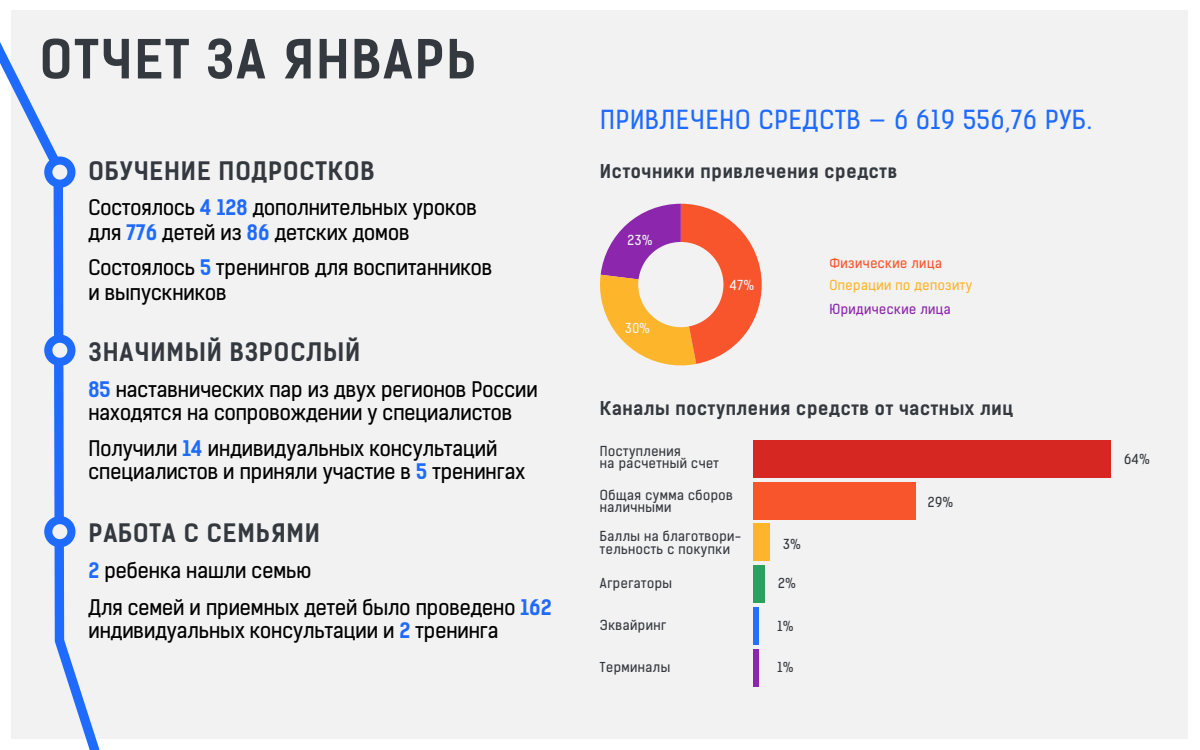
<style>
.page{position:relative;width:1200px;height:750px;background:#fff}
.page>*{position:absolute;margin:0;border:0;box-sizing:border-box;transform-origin:0 0}
.t1{font:51.25px "Kelson Sans Bold RU";letter-spacing:.035em;color:#34393f}
.t2{font:25px "Kelson Sans Regular RU";letter-spacing:.035em;color:#1f6aff}
.t3{font:24.25px "Kelson Sans Bold RU";letter-spacing:.035em;color:#34393f}
.t4{font:20.44px/24.5px "Kelson Sans Regular RU";color:#000}
.t5{font:18.12px "Kelson Sans Bold RU";letter-spacing:.035em;color:#34393f}
.t6{font:13.12px/12.5px "Kelson Sans Regular RU";letter-spacing:.035em;color:#34393f}
.t7{font:13.12px "Kelson Sans Regular RU";letter-spacing:.035em;color:#fdb52b}
.t8{font:13.12px "Kelson Sans Regular RU";letter-spacing:.035em;color:#8c26ac}
.t9{font:13.12px "Kelson Sans Regular RU";letter-spacing:.035em;color:#f8552d}
.t10{font:13.12px "Kelson Sans Regular RU";color:#f2f2f2}
.s1{font-family:"Kelson Sans Bold RU";color:#1f6aff}
</style>
<div class="page">
<div style="left:108px;top:10px;width:1080px;height:729px;background:#f2f2f2"></div>
<svg style="left:0;top:10px;width:108px;height:740px"></svg>
<svg style="left:48px;top:161px;width:23px;height:23px"></svg>
<div style="left:44px;top:156px;width:31px;height:32px;border:8px solid #1f6aff;border-radius:50%"></div>
<div style="left:48px;top:339px;width:23px;height:23px;background:#f2f2f2;border-radius:50%"></div>
<div style="left:44px;top:335px;width:31px;height:31px;border:8px solid #1f6aff;border-radius:50%"></div>
<div style="left:48px;top:520px;width:23px;height:23px;background:#f2f2f2;border-radius:50%"></div>
<div style="left:44px;top:516px;width:31px;height:31px;border:8px solid #1f6aff;border-radius:50%"></div>
<svg style="left:600px;top:204px;width:162px;height:168px"></svg>
<div style="left:638px;top:242px;width:85px;height:85px;background:#f2f2f2;border-radius:50%"></div>
<div style="left:753px;top:440px;width:358px;height:38px;background:#d62722"></div>
<div style="left:753px;top:482px;width:162px;height:38px;background:#f8552d"></div>
<div style="left:753px;top:524px;width:17px;height:37px;background:#fdb52b"></div>
<div style="left:753px;top:565px;width:12px;height:38px;background:#2ca05f"></div>
<div style="left:753px;top:607px;width:6px;height:38px;background:#266ffb"></div>
<div style="left:753px;top:649px;width:6px;height:37px;background:#8c26ac"></div>
<h1 class="t1" style="left:40px;top:28px;width:438px">ОТЧЕТ ЗА ЯНВАРЬ</h1>
<p class="t3" style="left:88px;top:156px;width:288px">ОБУЧЕНИЕ ПОДРОСТКОВ</p>
<p class="t4" style="left:88px;top:196px;width:390px">Состоялось <span class="s1">4 128</span> дополнительных уроков для <span class="s1">776</span> детей из <span class="s1">86</span> детских домов</p>
<p class="t4" style="left:88px;top:255px;width:406px">Состоялось <span class="s1">5</span> тренингов для воспитанников и выпускников</p>
<p class="t3" style="left:88px;top:337px;width:273px">ЗНАЧИМЫЙ ВЗРОСЛЫЙ</p>
<p class="t4" style="left:88px;top:378px;width:451px;line-height:23.6px"><span class="s1">85</span> наставнических пар из двух регионов России находятся на сопровождении у специалистов</p>
<p class="t4" style="left:88px;top:436px;width:438px;line-height:23.6px">Получили <span class="s1">14</span> индивидуальных консультаций специалистов и приняли участие в <span class="s1">5</span> тренингах</p>
<p class="t3" style="left:88px;top:518px;width:233px">РАБОТА С СЕМЬЯМИ</p>
<p class="t4" style="left:88px;top:552px;width:465px;line-height:37px"><span class="s1">2</span> ребенка нашли семью<br>Для семей и приемных детей было проведено <span class="s1">162</span></p>
<p class="t4" style="left:88px;top:619px;width:412px">индивидуальных консультации и <span class="s1">2</span> тренинга</p>
<p class="t2" style="left:600px;top:104px;width:493px">ПРИВЛЕЧЕНО СРЕДСТВ — 6 619 556,76 РУБ.</p>
<p class="t5" style="left:600px;top:160px;width:299px">Источники привлечения средств</p>
<p class="t10" style="left:628px;top:232px;width:26px">23%</p>
<p class="t10" style="left:625px;top:320px;width:26px">30%</p>
<p class="t10" style="left:730px;top:277px;width:26px">47%</p>
<p class="t9" style="left:829px;top:255px;width:114px">Физические лица</p>
<p class="t7" style="left:829px;top:277px;width:144px">Операции по депозиту</p>
<p class="t8" style="left:829px;top:301px;width:123px">Юридические лица</p>
<p class="t5" style="left:600px;top:397px;width:415px">Каналы поступления средств от частных лиц</p>
<p class="t6" style="left:600px;top:444px;width:120px">Поступления<br>на расчетный счет</p>
<p class="t6" style="left:600px;top:489px;width:134px">Общая сумма сборов наличными</p>
<p class="t6" style="left:600px;top:530px;width:143px">Баллы на благотвори&shy;тельность с покупки</p>
<p class="t6" style="left:600px;top:577px;width:74px">Агрегаторы</p>
<p class="t6" style="left:600px;top:619px;width:68px">Эквайринг</p>
<p class="t6" style="left:600px;top:661px;width:72px">Терминалы</p>
<p class="t6" style="left:783px;top:538px;width:19px">3%</p>
<p class="t6" style="left:778px;top:577px;width:19px">2%</p>
<p class="t6" style="left:778px;top:620px;width:17px">1%</p>
<p class="t6" style="left:778px;top:661px;width:17px">1%</p>
<p class="t6" style="left:928px;top:496px;width:27px">29%</p>
<p class="t6" style="left:1124px;top:453px;width:27px">64%</p>
</div>
